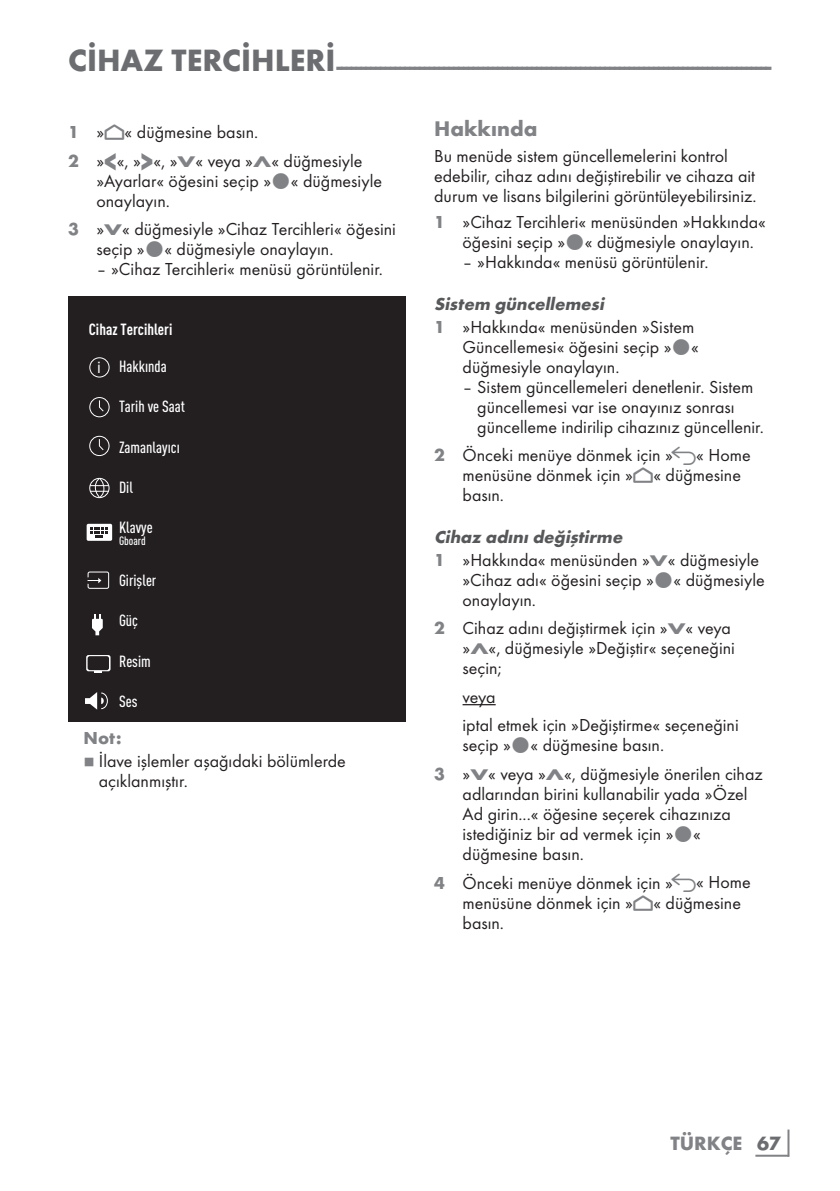
<style>
.page{position:relative;width:840px;height:1191px;background:#fff}
.page>*{position:absolute;margin:0;border:0;box-sizing:border-box;transform-origin:0 0}
.t1{font:700 24px "Futura TOT";color:#808285}
.t2{font:700 22px "Futura TOT";color:#808285}
.t3{font:700 20px "Futura TOT";color:#808285}
.t4{font:18px/20px "Futura TOT Boo";color:#231f20}
.t5{font:italic 700 18px "Futura TOT";color:#57585a}
.t6{font:700 18px "Futura TOT";color:#808285}
.t7{font:500 condensed 16px "DIN Pro";color:#fff}
.t8{font:700 condensed 16px "DIN Pro";color:#fff}
.t9{font:500 condensed 12px "DIN Pro";color:#fff}
.t10{font:8px "Grund Son Se";color:#808285}
.s1{font-size:32px;color:#6c6d70}
.s2{font-family:"Futura TOT";font-weight:700;color:#808285}
.s3{font-family:"Arcelik TS9 Android";font-size:24px;color:#808285}
.s4{font-family:"Futura TOT";font-weight:700;font-size:27.2px;color:#808285}
.s5{font-family:"Futura TOT";font-weight:700;font-size:16px;color:#808285}
.s6{font-family:"Arcelik TS9 Android";font-size:20px;color:#808285}
.s7{color:#6c6d70}
</style>
<div class="page">
<hr style="left:787px;top:1129px;width:2px;height:27px;background:#808285">
<hr style="left:755px;top:1154px;width:33px;height:2px;background:#808285">
<div style="left:68px;top:296px;width:337px;height:425px;background:#231f20"></div>
<div style="left:89px;top:357px;width:20px;height:20px;border:1px solid #fff;border-radius:50%"></div>
<div style="left:89px;top:397px;width:20px;height:20px;border:1px solid #fff;border-radius:50%"></div>
<svg style="left:99px;top:399px;width:6px;height:13px"></svg>
<div style="left:89px;top:436px;width:20px;height:20px;border:1px solid #fff;border-radius:50%"></div>
<svg style="left:98px;top:438px;width:7px;height:13px"></svg>
<div style="left:89px;top:478px;width:20px;height:20px;border:1px solid #fff;border-radius:50%"></div>
<svg style="left:90px;top:477px;width:19px;height:21px"></svg>
<div style="left:87px;top:524px;width:25px;height:17px;background:#fff;border-radius:2px"></div>
<svg style="left:90px;top:527px;width:17px;height:10px"></svg>
<div style="left:87px;top:571px;width:22px;height:18px;border:1px solid #fff;border-radius:2px"></div>
<svg style="left:87px;top:577px;width:14px;height:7px"></svg>
<svg style="left:92px;top:614px;width:11px;height:21px"></svg>
<svg style="left:86px;top:655px;width:24px;height:16px"></svg>
<div style="left:87px;top:656px;width:22px;height:14px;background:#231f20;border-radius:2px"></div>
<svg style="left:94px;top:670px;width:8px;height:2px"></svg>
<svg style="left:85px;top:692px;width:23px;height:17px"></svg>
<hr style="left:462px;top:704px;width:33px;height:1px;background:#231f20">
<h1 class="t1" style="left:68px;top:51px;width:704px"><span class="s1">CİHAZ TERCİHLERİ</span>-----------------------------------------------------------------------------------------</h1>
<p class="t4" style="left:68px;top:118px;width:296px;line-height:28.6px"><span class="s2">1</span> »<span class="s3">p</span>« düğmesine basın.<br><span class="s2">2</span> »<span class="s4">&lt;</span>«, »<span class="s4">&gt;</span>«, »<span class="s5">V</span>« veya »<span class="s5">Λ</span>« düğmesiyle</p>
<p class="t4" style="left:96px;top:171px;width:287px">»Ayarlar« öğesini seçip » « düğmesiyle onaylayın.</p>
<p class="t4" style="left:96px;top:219px;width:301px;text-indent:-28px"><span class="s2">3</span> »<span class="s5">V</span>« düğmesiyle »Cihaz Tercihleri« öğesini seçip » « düğmesiyle onaylayın.</p>
<p class="t4" style="left:96px;top:259px;width:288px">– »Cihaz Tercihleri« menüsü görüntülenir.</p>
<p class="t8" style="left:89px;top:317px;width:85px">Cihaz Tercihleri</p>
<p class="t7" style="left:119px;top:354px;width:49px">Hakkında</p>
<p class="t7" style="left:119px;top:395px;width:67px">Tarih ve Saat</p>
<p class="t7" style="left:119px;top:435px;width:62px">Zamanlayıcı</p>
<p class="t7" style="left:119px;top:475px;width:15px">Dil</p>
<p class="t7" style="left:119px;top:516px;width:35px">Klavye</p>
<p class="t9" style="left:119px;top:532px;width:28px">Gboard</p>
<p class="t7" style="left:119px;top:568px;width:39px">Girişler</p>
<p class="t7" style="left:119px;top:608px;width:21px">Güç</p>
<p class="t7" style="left:119px;top:649px;width:33px">Resim</p>
<p class="t7" style="left:119px;top:689px;width:20px">Ses</p>
<p class="t7" style="left:97px;top:355px;width:5px">i</p>
<p class="t6" style="left:83px;top:727px;width:40px">Not:</p>
<p class="t10" style="left:83px;top:757px;width:13px">7</p>
<p class="t4" style="left:99px;top:750px;width:248px">İlave işlemler aşağıdaki bölümlerde açıklanmıştır.</p>
<p class="t2" style="left:434px;top:115px;width:105px">Hakkında</p>
<p class="t4" style="left:434px;top:146px;width:323px">Bu menüde sistem güncellemelerini kontrol edebilir, cihaz adını değiştirebilir ve cihaza ait durum ve lisans bilgilerini görüntüleyebilirsiniz.</p>
<p class="t4" style="left:462px;top:212px;width:305px;text-indent:-28px"><span class="s2">1</span> »Cihaz Tercihleri« menüsünden »Hakkında« öğesini seçip » « düğmesiyle onaylayın.</p>
<p class="t4" style="left:462px;top:252px;width:247px">– »Hakkında« menüsü görüntülenir.</p>
<p class="t5" style="left:434px;top:292px;width:175px">Sistem güncellemesi</p>
<p class="t4" style="left:462px;top:316px;width:238px;text-indent:-28px"><span class="s2">1</span> »Hakkında« menüsünden »Sistem<br>Güncellemesi« öğesini seçip » « düğmesiyle onaylayın.</p>
<p class="t4" style="left:477px;top:376px;width:288px;text-indent:-15px">– Sistem güncellemeleri denetlenir. Sistem güncellemesi var ise onayınız sonrası güncelleme indirilip cihazınız güncellenir.</p>
<p class="t4" style="left:462px;top:445px;width:289px;text-indent:-28px"><span class="s2">2</span> Önceki menüye dönmek için » <span class="s6">r</span>« Home menüsüne dönmek için »<span class="s3">p</span>« düğmesine basın.</p>
<p class="t5" style="left:434px;top:526px;width:193px">Cihaz adını değiştirme</p>
<p class="t4" style="left:462px;top:550px;width:303px;text-indent:-28px"><span class="s2">1</span> »Hakkında« menüsünden »<span class="s5">V</span>« düğmesiyle »Cihaz adı« öğesini seçip » « düğmesiyle onaylayın.</p>
<p class="t4" style="left:462px;top:618px;width:274px;text-indent:-28px"><span class="s2">2</span> Cihaz adını değiştirmek için »<span class="s5">V</span>« veya »<span class="s5">Λ</span>«, düğmesiyle »Değiştir« seçeneğini seçin;</p>
<p class="t4" style="left:462px;top:682px;width:277px;line-height:28.6px">veya<br>iptal etmek için »Değiştirme« seçeneğini</p>
<p class="t4" style="left:434px;top:731px;width:330px;line-height:28.6px;text-indent:28px">seçip » « düğmesine basın.<br><span class="s2">3</span> »<span class="s5">V</span>« veya »<span class="s5">Λ</span>«, düğmesiyle önerilen cihaz</p>
<p class="t4" style="left:462px;top:784px;width:286px">adlarından birini kullanabilir yada »Özel Ad girin...« öğesine seçerek cihazınıza istediğiniz bir ad vermek için » « düğmesine basın.</p>
<p class="t4" style="left:462px;top:872px;width:289px;text-indent:-28px"><span class="s2">4</span> Önceki menüye dönmek için » <span class="s6">r</span>« Home menüsüne dönmek için »<span class="s3">p</span>« düğmesine basın.</p>
<p class="t3" style="left:670px;top:1131px;width:112px">TÜRKÇE <span class="s7">67</span></p>
</div>
